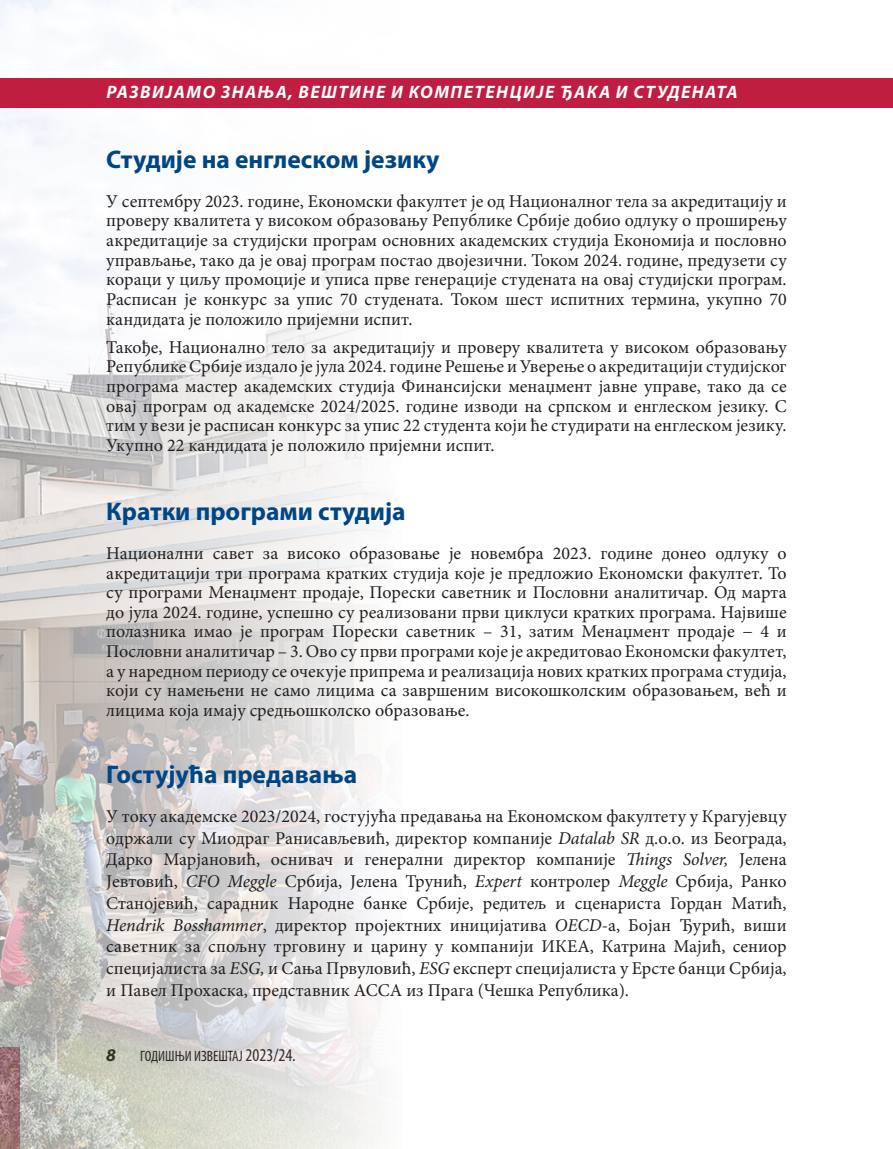
<style>
.page{position:relative;width:893px;height:1149px;background:#fff}
.page>*{position:absolute;margin:0;border:0;box-sizing:border-box;transform-origin:0 0}
.Naslov{font:700 25.5px "Myriad Pro";color:#004684}
.Tekst{font:18px/19.6px "Minion Pro";color:#231f20;text-align:justify}
.t1{font:italic 700 18px "Myriad Pro";letter-spacing:.08em;color:#fff}
.t2{font:italic 700 18px "Myriad Pro";color:#231f20}
.t3{font:condensed 15px "Myriad Pro";color:#231f20}
.s1{font-style:italic}
.s2{font-size:18px}
</style>
<div class="page">
<img style="left:0;top:0;width:401px;height:1148px">
<div style="left:0;top:78px;width:893px;height:29px;background:#bf1e41"></div>
<p class="t1" style="left:106px;top:80px;width:632px">РАЗВИЈАМО ЗНАЊА, ВЕШТИНЕ И КОМПЕТЕНЦИЈЕ ЂАКА И СТУДЕНАТА</p>
<p class="Naslov" style="left:106px;top:143px;width:335px">Студије на енглеском језику</p>
<p class="Tekst" style="left:106px;top:191px;width:682px">У септембру 2023. године, Економски факултет је од Националног тела за aкрeдитaциjу и проверу квалитета у високом образовању Републике Србије добио одлуку о проширењу акредитације за студијски програм основних академских студија Економија и пословно управљање, тако да је овај програм постао двојезични. Током 2024. године, предузети су кораци у циљу промоције и уписа прве генерације студената на овај студијски програм.<br>Расписан је конкурс за упис 70 студената. Током шест испитних термина, укупно 70 кандидата је положило пријемни испит.</p>
<p class="Tekst" style="left:106px;top:337px;width:682px">Такође, Национално тело за aкрeдитaциjу и проверу квалитета у високом образовању Републике Србије издало је јула 2024. године Решење и Уверење о акредитацији студијског програма мастер академских студија Финансијски менаџмент јавне управе, тако да се овај програм од академске 2024/2025. године изводи на српском и енглеском језику. С тим у вези је расписан конкурс за упис 22 студента који ће студирати на енглеском језику.<br>Укупно 22 кандидата је положило пријемни испит.</p>
<p class="Naslov" style="left:106px;top:495px;width:301px">Кратки програми студија</p>
<p class="Tekst" style="left:106px;top:543px;width:682px">Национални савет за високо образовање је новембра 2023. године донео одлуку о акредитацији три програма кратких студија које је предложио Економски факултет. То су програми Менаџмент продаје, Порески саветник и Пословни аналитичар. Од марта до јула 2024. године, успешно су реализовани први циклуси кратких програма. Највише полазника имао је програм Порески саветник – 31, затим Менаџмент продаје − 4 и Пословни аналитичар – 3. Ово су први програми које је акредитовао Економски факултет, а у наредном периоду се очекује припрема и реализација нових кратких програма студија, који су намењени не само лицима са завршеним високошколским образовањем, већ и лицима која имају средњошколско образовање.</p>
<p class="Naslov" style="left:106px;top:757px;width:252px">Гостујућа предавања</p>
<p class="Tekst" style="left:106px;top:805px;width:682px;line-height:21.8px">У току академске 2023/2024, гостујућа предавања на Економском факултету у Крагујевцу одржали су Миодраг Ранисављевић, директор компаније <span class="s1">Datalab SR</span> д.о.о. из Београда, Дарко Марјановић, оснивач и генерални директор компаније <span class="s1">Things Solver,</span> Јелена Јевтовић, <span class="s1">CFO Meggle</span> Србија, Јелена Трунић, <span class="s1">Expert</span> контролер <span class="s1">Meggle</span> Србија, Ранко Станојевић, сарадник Народне банке Србије, редитељ и сценариста Гордан Матић, <span class="s1">Hendrik Bosshammer</span>, директор пројектних иницијатива <span class="s1">OECD</span>-a, Бојан Ђурић, виши саветник за спољну трговину и царину у компанији ИКЕА, Катрина Мајић, сениор специјалиста за <span class="s1">ESG,</span> и Сања Првуловић, <span class="s1">ESG</span> експерт специјалиста у Ерсте банци Србија, и Павел Прохаска, представник ACCA из Прага (Чешка Република).</p>
<p class="t2" style="left:106px;top:1043px;width:11px">8</p>
<p class="t3" style="left:140px;top:1047px;width:157px">ГОДИШЊИ ИЗВЕШТАЈ <span class="s2">2023/24.</span></p>
</div>
